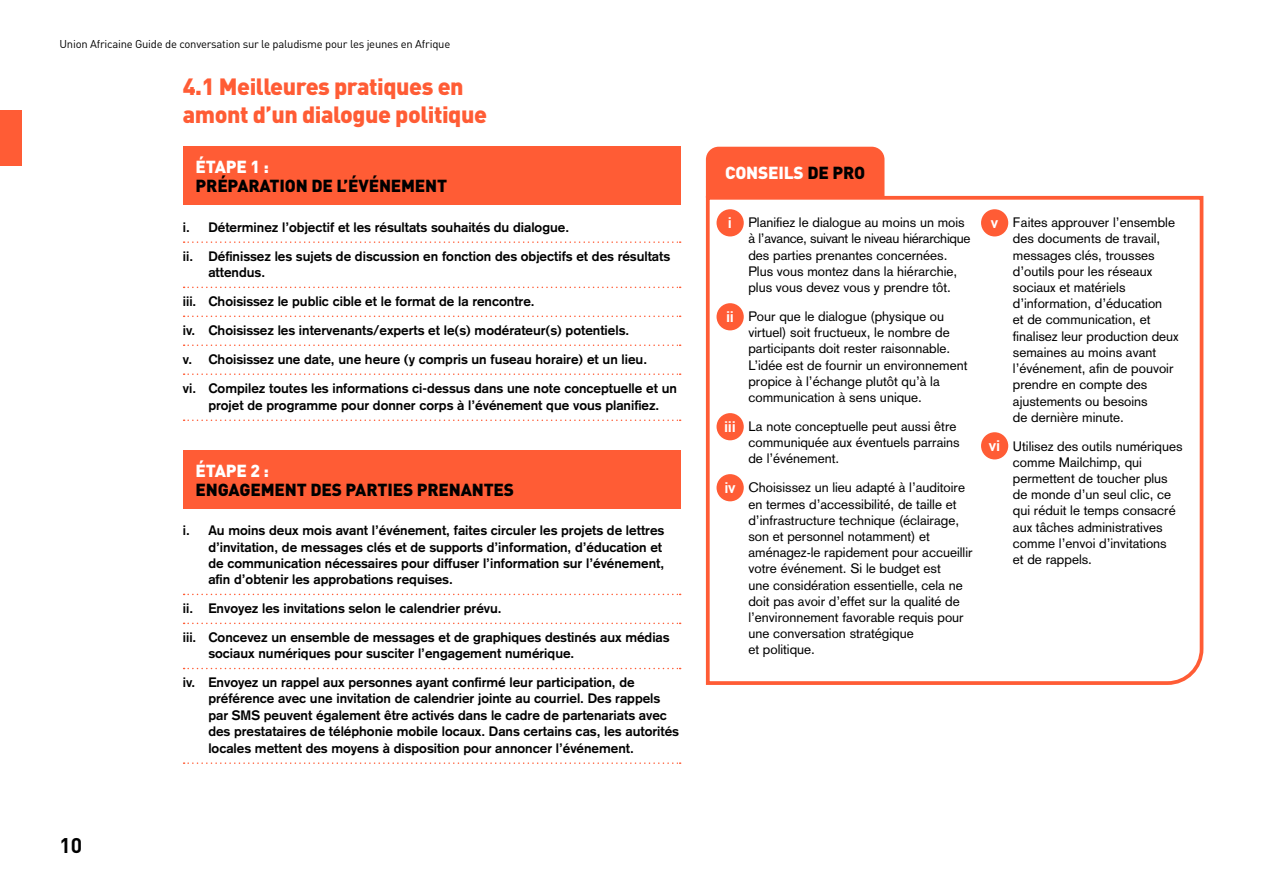
<style>
.page{position:relative;width:1263px;height:893px;background:#fff}
.page>*{position:absolute;margin:0;border:0;box-sizing:border-box;transform-origin:0 0}
.t1{font:900 23.25px/27.9px "DIN";letter-spacing:-.02em;color:#ff5c35}
.t2{font:700 21px "DINOT";color:#000}
.t3{font:900 17.25px "DIN";letter-spacing:-.01em;color:#000}
.t4{font:900 17.25px "DIN";letter-spacing:-.01em;color:#fff}
.t5{font:700 15px "DIN";letter-spacing:-.02em;color:#fff}
.t6{font:13.5px/16.2px "Akzidenz Grotesk";color:#000}
.t7{font:700 13.5px/29px "Akzidenz Grotesk";color:#000}
.t8{font:11.25px "DINOT";letter-spacing:-.02em;color:#000}
.s1{color:#000}
.s2{font-weight:700}
</style>
<div class="page">
<div style="left:706px;top:147px;width:178px;height:47px;background:#ff5c35"></div>
<svg style="left:184px;top:241px;width:497px;height:2px"></svg>
<svg style="left:184px;top:287px;width:497px;height:1px"></svg>
<svg style="left:184px;top:316px;width:497px;height:1px"></svg>
<svg style="left:184px;top:344px;width:497px;height:2px"></svg>
<svg style="left:184px;top:373px;width:497px;height:2px"></svg>
<svg style="left:184px;top:419px;width:497px;height:2px"></svg>
<svg style="left:184px;top:594px;width:497px;height:1px"></svg>
<svg style="left:184px;top:623px;width:497px;height:1px"></svg>
<svg style="left:184px;top:668px;width:497px;height:1px"></svg>
<svg style="left:184px;top:762px;width:497px;height:2px"></svg>
<div style="left:183px;top:146px;width:497px;height:59px;background:#ff5c35"></div>
<div style="left:183px;top:450px;width:497px;height:58px;background:#ff5c35"></div>
<div style="left:0;top:111px;width:21px;height:55px;background:#ff5c35"></div>
<svg style="left:705px;top:194px;width:499px;height:491px"></svg>
<div style="left:716px;top:413px;width:28px;height:27px;background:#ff5c35;border-radius:50%"></div>
<div style="left:716px;top:474px;width:28px;height:27px;background:#ff5c35;border-radius:50%"></div>
<div style="left:716px;top:303px;width:28px;height:27px;background:#ff5c35;border-radius:50%"></div>
<div style="left:716px;top:209px;width:28px;height:27px;background:#ff5c35;border-radius:50%"></div>
<div style="left:981px;top:209px;width:27px;height:27px;background:#ff5c35;border-radius:50%"></div>
<div style="left:981px;top:432px;width:27px;height:27px;background:#ff5c35;border-radius:50%"></div>
<p class="t8" style="left:60px;top:37px;width:392px">Union Africaine Guide de conversation sur le paludisme pour les jeunes en Afrique</p>
<h1 class="t1" style="left:183px;top:72px;width:306px">4.1 Meilleures pratiques en amont d’un dialogue politique</h1>
<p class="t4" style="left:196px;top:155px;width:75px">ÉTAPE 1 :</p>
<p class="t3" style="left:196px;top:174px;width:253px">PRÉPARATION DE L’ÉVÉNEMENT</p>
<p class="t7" style="left:183px;top:213px;width:489px">i. Déterminez l’objectif et les résultats souhaités du dialogue.<br>ii. Définissez les sujets de discussion en fonction des objectifs et des résultats</p>
<p class="t7" style="left:183px;top:258px;width:496px;text-indent:26px">attendus.<br>iii. Choisissez le public cible et le format de la rencontre.<br>iv. Choisissez les intervenants/experts et le(s) modérateur(s) potentiels.<br>v. Choisissez une date, une heure (y compris un fuseau horaire) et un lieu.<br>vi. Compilez toutes les informations ci-dessus dans une note conceptuelle et un</p>
<p class="t7" style="left:208px;top:391px;width:452px">projet de programme pour donner corps à l’événement que vous planifiez.</p>
<h2 class="t2" style="left:60px;top:832px;width:24px">10</h2>
<p class="t4" style="left:196px;top:459px;width:75px">ÉTAPE 2 :</p>
<p class="t3" style="left:196px;top:478px;width:320px">ENGAGEMENT DES PARTIES PRENANTES</p>
<p class="t7" style="left:208px;top:522px;width:457px;line-height:16.2px;text-indent:-26px">i. Au moins deux mois avant l’événement, faites circuler les projets de lettres d’invitation, de messages clés et de supports d’information, d’éducation et de communication nécessaires pour diffuser l’information sur l’événement, afin d’obtenir les approbations requises.</p>
<p class="t7" style="left:183px;top:594px;width:488px">ii. Envoyez les invitations selon le calendrier prévu.<br>iii. Concevez un ensemble de messages et de graphiques destinés aux médias</p>
<p class="t7" style="left:183px;top:639px;width:453px;text-indent:26px">sociaux numériques pour susciter l’engagement numérique.<br>iv. Envoyez un rappel aux personnes ayant confirmé leur participation, de</p>
<p class="t7" style="left:208px;top:690px;width:472px;line-height:16.5px">préférence avec une invitation de calendrier jointe au courriel. Des rappels par SMS peuvent également être activés dans le cadre de partenariats avec des prestataires de téléphonie mobile locaux. Dans certains cas, les autorités locales mettent des moyens à disposition pour annoncer l’événement.</p>
<p class="t4" style="left:725px;top:161px;width:142px">CONSEILS <span class="s1">DE PRO</span></p>
<p class="t5" style="left:728px;top:213px;width:6px">i</p>
<p class="t5" style="left:991px;top:213px;width:9px">v</p>
<p class="t6" style="left:748px;top:214px;width:224px;text-indent:-21px"><span class="s2">i.</span> Planifiez le dialogue au moins un mois à l’avance, suivant le niveau hiérarchique des parties prenantes concernées.<br>Plus vous montez dans la hiérarchie, plus vous devez vous y prendre tôt.</p>
<p class="t6" style="left:748px;top:308px;width:221px;text-indent:-21px"><span class="s2">ii.</span> Pour que le dialogue (physique ou virtuel) soit fructueux, le nombre de participants doit rester raisonnable.<br>L’idée est de fournir un environnement propice à l’échange plutôt qu’à la communication à sens unique.</p>
<p class="t6" style="left:748px;top:418px;width:213px;text-indent:-21px"><span class="s2">iii.</span> La note conceptuelle peut aussi être communiquée aux éventuels parrains de l’événement.</p>
<p class="t6" style="left:748px;top:480px;width:226px;text-indent:-21px"><span class="s2">iv.</span> Choisissez un lieu adapté à l’auditoire en termes d’accessibilité, de taille et d’infrastructure technique (éclairage, son et personnel notamment) et aménagez-le rapidement pour accueillir votre événement. Si le budget est<br>une considération essentielle, cela ne doit pas avoir d’effet sur la qualité de l’environnement favorable requis pour une conversation stratégique<br>et politique.</p>
<p class="t6" style="left:1013px;top:214px;width:167px;text-indent:-21px"><span class="s2">v.</span> Faites approuver l’ensemble des documents de travail, messages clés, trousses d’outils pour les réseaux sociaux et matériels d’information, d’éducation<br>et de communication, et finalisez leur production deux semaines au moins avant l’événement, afin de pouvoir prendre en compte des ajustements ou besoins<br>de dernière minute.</p>
<p class="t6" style="left:1013px;top:438px;width:171px;text-indent:-21px"><span class="s2">vi.</span> Utilisez des outils numériques comme Mailchimp, qui permettent de toucher plus de monde d’un seul clic, ce qui réduit le temps consacré aux tâches administratives comme l’envoi d’invitations<br>et de rappels.</p>
<p class="t5" style="left:726px;top:307px;width:9px">ii</p>
<p class="t5" style="left:724px;top:416px;width:13px">iii</p>
<p class="t5" style="left:989px;top:436px;width:13px">vi</p>
<p class="t5" style="left:724px;top:478px;width:13px">iv</p>
</div>
